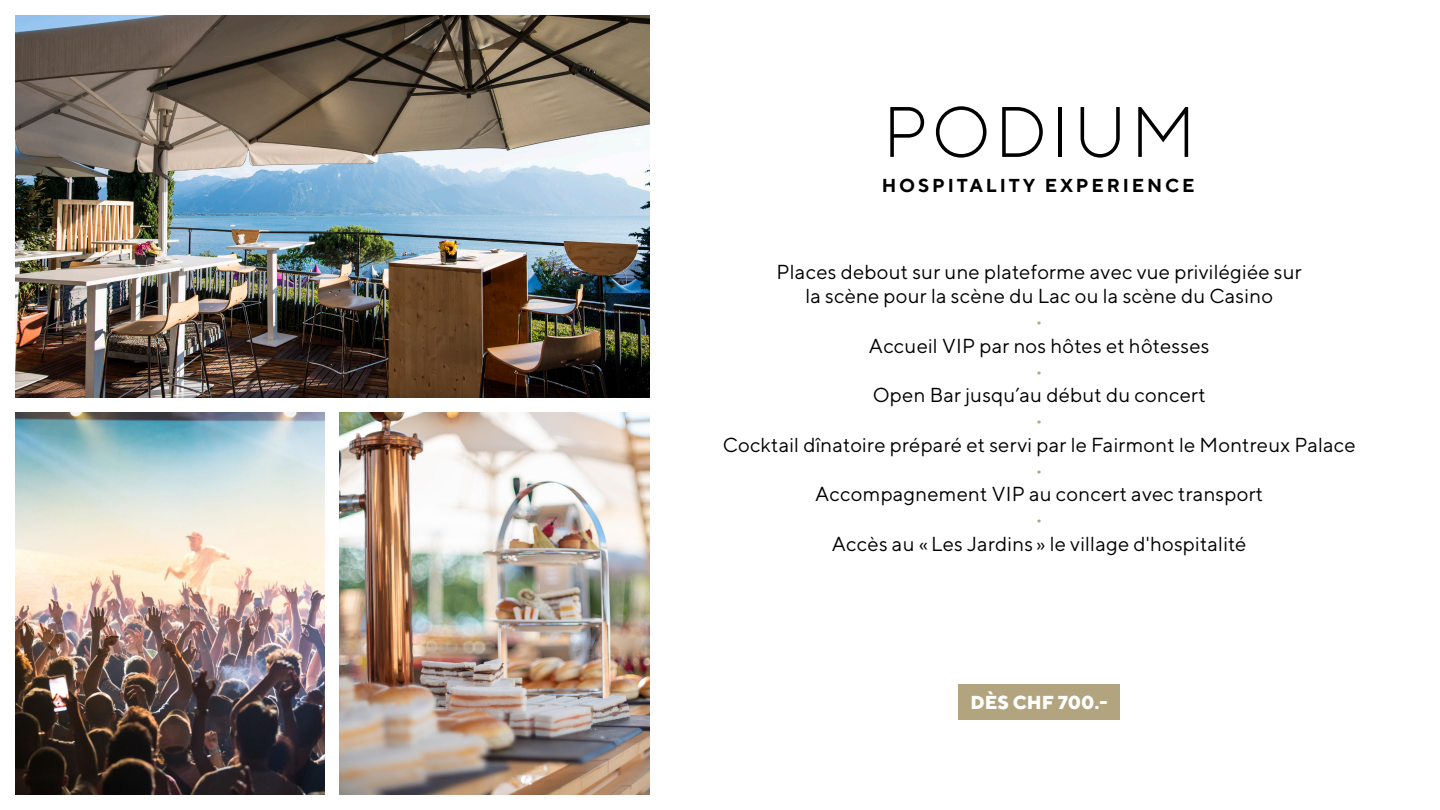
<style>
.page{position:relative;width:1440px;height:810px;background:#fff}
.page>*{position:absolute;margin:0;border:0;box-sizing:border-box;transform-origin:0 0}
.t1{font:300 71.25px "TT Norms";letter-spacing:.05em;color:#000}
.Texte_Package{font:20.25px/24.8px "TT Norms";letter-spacing:.01em;color:#000;text-align:center}
.Texte_Package-2{font:700 20.25px "TT Norms";color:#b1a47e}
.t2{font:700 18.75px "TT Norms";letter-spacing:.15em;color:#000}
.Texte_Package-3{font:800 18.75px "TT Norms";color:#fff}
</style>
<div class="page">
<img style="left:15px;top:412px;width:310px;height:383px">
<img style="left:15px;top:15px;width:635px;height:383px">
<img style="left:339px;top:412px;width:310px;height:383px">
<div style="left:958px;top:684px;width:162px;height:36px;background:#b1a47e"></div>
<p class="t1" style="left:882px;top:88px;width:315px">PODIUM</p>
<p class="t2" style="left:882px;top:174px;width:314px">HOSPITALITY EXPERIENCE</p>
<p class="Texte_Package" style="left:777px;top:259px;width:527px">Places debout sur une plateforme avec vue privilégiée sur la scène pour la scène du Lac ou la scène du Casino</p>
<p class="Texte_Package-2" style="left:1037px;top:308px;width:6px">·</p>
<p class="Texte_Package" style="left:869px;top:333px;width:342px">Accueil VIP par nos hôtes et hôtesses</p>
<p class="Texte_Package-2" style="left:1037px;top:358px;width:6px">·</p>
<p class="Texte_Package" style="left:873px;top:383px;width:334px">Open Bar jusqu’au début du concert</p>
<p class="Texte_Package-2" style="left:1037px;top:407px;width:6px">·</p>
<p class="Texte_Package" style="left:723px;top:432px;width:635px">Cocktail dînatoire préparé et servi par le Fairmont le Montreux Palace</p>
<p class="Texte_Package-2" style="left:1037px;top:457px;width:6px">·</p>
<p class="Texte_Package" style="left:815px;top:482px;width:449px">Accompagnement VIP au concert avec transport</p>
<p class="Texte_Package-2" style="left:1037px;top:506px;width:6px">·</p>
<p class="Texte_Package" style="left:832px;top:531px;width:416px">Accès au « Les Jardins » le village d'hospitalité</p>
<p class="Texte_Package-3" style="left:971px;top:690px;width:139px">DÈS CHF 700.-</p>
</div>
